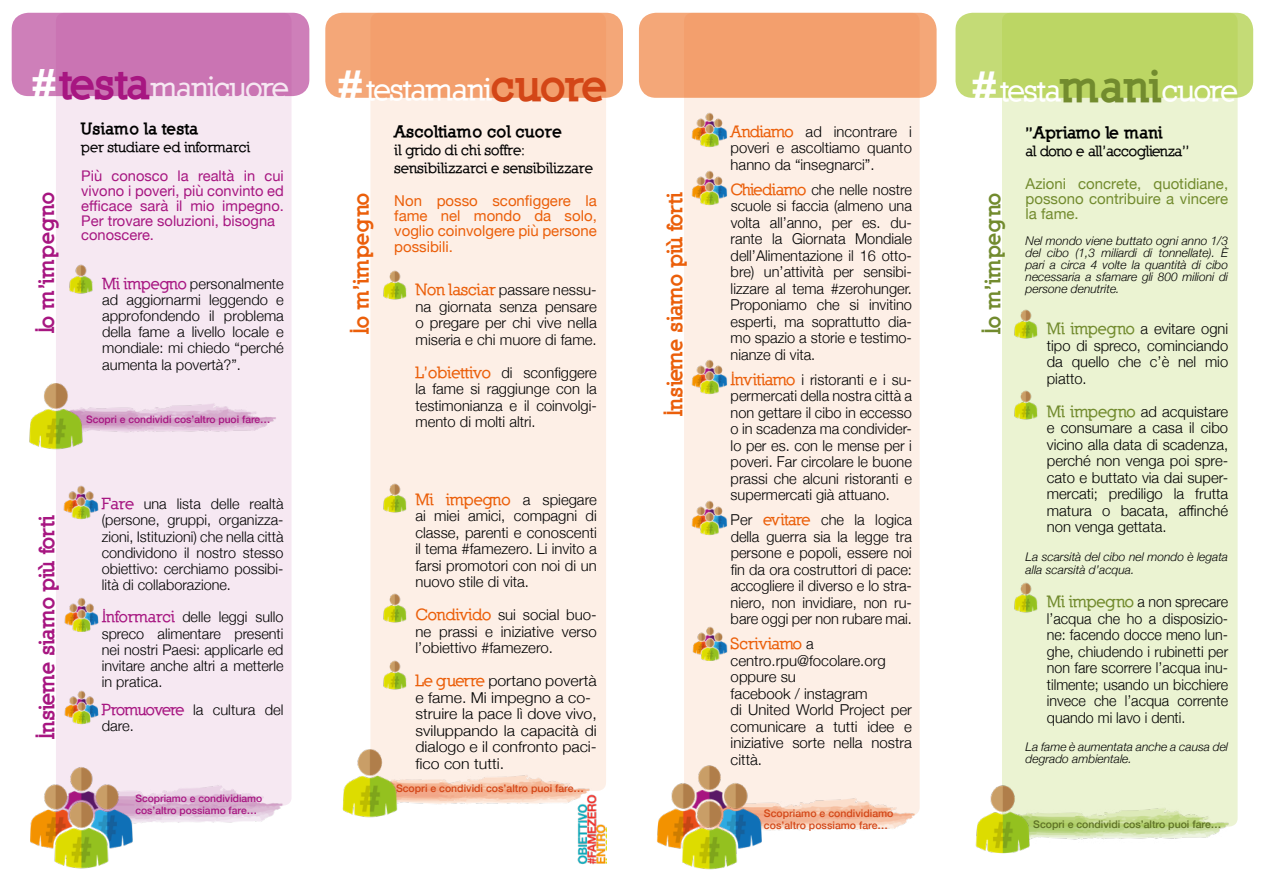
<style>
.page{position:relative;width:1263px;height:893px;background:#fff}
.page>*{position:absolute;margin:0;border:0;box-sizing:border-box;transform-origin:0 0}
.t1{font:800 31.5px "Nilland";letter-spacing:-.035em;color:#fff}
.t2{font:800 30.9px "Nilland";letter-spacing:-.03em;color:#fff}
.t3{font:900 21px "Nilland";letter-spacing:-.025em;color:#a71681}
.t4{font:900 21px "Nilland";letter-spacing:-.025em;color:#eb5f0a}
.t5{font:900 21px "Nilland";letter-spacing:-.005em;color:#728b2e}
.t6{font:800 16.5px "Nilland";color:#eb5f0a}
.t7{font:900 16.5px "Nilland";color:#000}
.t8{font:900 16.5px "Nilland";letter-spacing:-.025em;color:#000}
.t9{font:900 16.2px "Nilland";color:#000}
.t10{font:300 15px/16.5px "Helvetica Neue";color:#000;text-align:justify}
.t11{font:300 15px/16.5px "Helvetica Neue";color:#000;text-align:justify;scale:.95 1}
.t12{font:300 15px/16.5px "Helvetica Neue";color:#000;scale:1.06 1}
.t13{font:15px/15px "Helvetica Neue";color:#eb5f0a;text-align:justify}
.t14{font:15px/15px "Helvetica Neue";color:#728b2e;text-align:justify}
.t15{font:800 15px/18px "Nilland";color:#000}
.t16{font:800 15px "Nilland";letter-spacing:-.025em;color:#000}
.t17{font:300 14.7px/16.2px "Helvetica Neue";color:#000;text-align:justify}
.t18{font:14.7px/14.7px "Helvetica Neue";color:#a71681}
.t19{font:800 14.7px "Nilland";color:#000}
.t20{font:italic 300 12px/12px "Helvetica Neue";color:#000}
.t21{font:500 10.5px/12px "Helvetica Neue";color:#d34617}
.t22{font:500 10.5px "Helvetica Neue";color:#5e7125}
.t23{font:500 10.35px/11.7px "Helvetica Neue";color:#a71681}
.s1{font-weight:900;font-size:39.75px}
.s2{font-weight:900;font-size:42.6px;color:#a71681}
.s3{font-family:"Nilland";font-weight:800;font-size:16.2px;color:#a71681}
.s4{font-weight:900;font-size:40.5px}
.s5{font-weight:900;font-size:43.5px;color:#d34617}
.s6{font-family:"Nilland";font-weight:800;font-size:16.5px;color:#eb5f0a}
.s7{font-family:"Helvetica Neue";font-weight:300;font-size:15px;color:#000}
.s8{font-weight:900;font-size:43.5px;color:#728b2e}
.s9{font-size:15px}
.s10{font-family:"Nilland";font-weight:800;font-size:16.5px;color:#728b2e}
</style>
<div class="page">
<div style="left:12px;top:13px;width:297px;height:83px;background:#ce7fb9;border-radius:17px"></div>
<img style="left:146px;top:806px;width:135px;height:17px">
<svg style="left:56px;top:13px;width:236px;height:793px;background:#f0d9e9"></svg>
<img style="left:61px;top:483px;width:40px;height:36px">
<img style="left:30px;top:758px;width:116px;height:111px">
<img style="left:29px;top:379px;width:56px;height:72px">
<img style="left:66px;top:262px;width:28px;height:35px">
<img style="left:61px;top:596px;width:40px;height:36px">
<img style="left:61px;top:688px;width:40px;height:36px">
<img style="left:773px;top:815px;width:142px;height:16px">
<div style="left:684px;top:13px;width:236px;height:803px;background:#fdefe6;border-radius:9px"></div>
<img style="left:657px;top:765px;width:116px;height:105px">
<div style="left:639px;top:13px;width:297px;height:85px;background:#f39f6d;border-radius:17px"></div>
<img style="left:691px;top:112px;width:36px;height:35px">
<img style="left:691px;top:170px;width:36px;height:35px">
<img style="left:691px;top:359px;width:36px;height:35px">
<img style="left:691px;top:500px;width:36px;height:35px">
<img style="left:692px;top:626px;width:36px;height:35px">
<img style="left:1035px;top:821px;width:202px;height:19px">
<div style="left:1002px;top:13px;width:235px;height:814px;background:#ebf3d2;border-radius:9px"></div>
<svg style="left:955px;top:13px;width:298px;height:85px;background:#bdd768"></svg>
<img style="left:975px;top:785px;width:60px;height:69px">
<img style="left:1014px;top:309px;width:24px;height:30px">
<img style="left:1014px;top:390px;width:24px;height:30px">
<img style="left:1014px;top:582px;width:24px;height:31px">
<div style="left:325px;top:13px;width:298px;height:85px;background:#f4a778;border-radius:17px"></div>
<img style="left:398px;top:791px;width:174px;height:13px">
<svg style="left:370px;top:13px;width:236px;height:778px;background:#fbe5d7"></svg>
<img style="left:379px;top:267px;width:28px;height:36px">
<img style="left:379px;top:481px;width:28px;height:36px">
<img style="left:379px;top:591px;width:28px;height:36px">
<img style="left:380px;top:658px;width:27px;height:36px">
<img style="left:342px;top:746px;width:56px;height:72px">
<img style="left:572px;top:789px;width:34px;height:76px">
<h2 class="t2" style="left:31px;top:70px;width:259px"><span class="s1">#</span><span class="s2">testa</span>manicuore</h2>
<h3 class="t3" style="left:33px;top:333px;width:143px;rotate:-90deg">Io m’impegno</h3>
<p class="t9" style="left:81px;top:119px;width:119px">Usiamo la testa</p>
<p class="t19" style="left:81px;top:138px;width:170px">per studiare ed informarci</p>
<p class="t18" style="left:81px;top:170px;width:204px">Più conosco la realtà in cui vivono i poveri, più convinto ed efficace sarà il mio impegno.<br>Per trovare soluzioni, bisogna conoscere.</p>
<p class="t17" style="left:102px;top:274px;width:183px"><span class="s3">Mi impegno</span> personalmente ad aggiornarmi leggendo e approfondendo il problema della fame a livello locale e mondiale: mi chiedo “perché aumenta la povertà?”.</p>
<p class="t23" style="left:86px;top:412px;width:186px">Scopri e condividi cos’altro puoi fare…</p>
<h3 class="t3" style="left:33px;top:739px;width:225px;rotate:-90deg">Insieme siamo più forti</h3>
<p class="t17" style="left:102px;top:495px;width:183px"><span class="s3">Fare</span> una lista delle realtà (persone, gruppi, organizza&shy;zioni, Istituzioni) che nella città condividono il nostro stesso obiettivo: cerchiamo possibi&shy;lità di collaborazione.</p>
<p class="t17" style="left:102px;top:608px;width:183px"><span class="s3">Informarci</span> delle leggi sullo spreco alimentare presenti nei nostri Paesi: applicarle ed invitare anche altri a metterle in pratica.</p>
<p class="t17" style="left:102px;top:701px;width:183px"><span class="s3">Promuovere</span> la cultura del dare.</p>
<p class="t23" style="left:135px;top:792px;width:128px">Scopriamo e condividiamo cos’altro possiamo fare…</p>
<h1 class="t1" style="left:337px;top:71px;width:274px"><span class="s4">#</span>testamani<span class="s5">cuore</span></h1>
<h3 class="t4" style="left:348px;top:334px;width:143px;rotate:-90deg">Io m’impegno</h3>
<p class="t7" style="left:394px;top:121px;width:170px">Ascoltiamo col cuore</p>
<p class="t15" style="left:394px;top:141px;width:200px">il grido di chi soffre: sensibilizzarci e sensibilizzare</p>
<p class="t13" style="left:394px;top:194px;width:204px">Non posso sconfiggere la fame nel mondo da solo, voglio coinvolgere più persone</p>
<p class="t13" style="left:394px;top:240px;width:60px">possibili.</p>
<p class="t10" style="left:415px;top:281px;width:183px"><span class="s6">Non lasciar</span> passare nessu&shy;na giornata senza pensare o pregare per chi vive nella miseria e chi muore di fame.</p>
<p class="t10" style="left:415px;top:363px;width:183px"><span class="s6">L’obiettivo</span> di sconfiggere la fame si raggiunge con la testimonianza e il coinvolgi&shy;mento di molti altri.</p>
<p class="t6" style="left:415px;top:489px;width:183px">Mi impegno <span class="s7">a spiegare</span></p>
<p class="t10" style="left:415px;top:506px;width:183px">ai miei amici, compagni di classe, parenti e conoscenti il tema #famezero. Li invito a farsi promotori con noi di un nuovo stile di vita.</p>
<p class="t10" style="left:415px;top:605px;width:183px"><span class="s6">Condivido</span> sui social buo&shy;ne prassi e iniziative verso l’obiettivo #famezero.</p>
<p class="t12" style="left:415px;top:671px;width:173px"><span class="s6">Le guerre</span> portano povertà e fame. Mi impegno a co&shy;struire la pace lì dove vivo, sviluppando la capacità di dialogo e il confronto paci&shy;fico con tutti.</p>
<p class="t21" style="left:396px;top:781px;width:190px">Scopri e condividi cos’altro puoi fare…</p>
<h3 class="t4" style="left:661px;top:416px;width:225px;rotate:-90deg">Insieme siamo più forti</h3>
<p class="t10" style="left:731px;top:122px;width:183px"><span class="s6">Andiamo</span> ad incontrare i poveri e ascoltiamo quanto hanno da “insegnarci”.</p>
<p class="t10" style="left:731px;top:180px;width:183px"><span class="s6">Chiediamo</span> che nelle nostre scuole si faccia (almeno una volta all’anno, per es. du&shy;rante la Giornata Mondiale dell’Alimentazione il 16 otto&shy;bre) un’attività per sensibi&shy;lizzare al tema #zerohunger.<br>Proponiamo che si invitino esperti, ma soprattutto dia&shy;mo spazio a storie e testimo&shy;nianze di vita.</p>
<p class="t10" style="left:731px;top:370px;width:183px"><span class="s6">Invitiamo</span> i ristoranti e i su&shy;permercati della nostra città a non gettare il cibo in eccesso o in scadenza ma condivider&shy;lo per es. con le mense per i poveri. Far circolare le buone prassi che alcuni ristoranti e supermercati già attuano.</p>
<p class="t10" style="left:731px;top:511px;width:183px">Per <span class="s6">evitare</span> che la logica della guerra sia la legge tra persone e popoli, essere noi fin da ora costruttori di pace: accogliere il diverso e lo stra&shy;niero, non invidiare, non ru&shy;bare oggi per non rubare mai.</p>
<p class="t6" style="left:731px;top:634px;width:85px">Scriviamo <span class="s7">a</span></p>
<p class="t10" style="left:731px;top:651px;width:183px;text-align:left">centro.rpu@focolare.org oppure su<br>facebook / instagram<br>di United World Project per comunicare a tutti idee e iniziative sorte nella nostra città.</p>
<p class="t21" style="left:764px;top:806px;width:131px">Scopriamo e condividiamo cos’altro possiamo fare…</p>
<h1 class="t1" style="left:971px;top:72px;width:268px"><span class="s4">#</span>testa<span class="s8">mani</span>cuore</h1>
<h3 class="t5" style="left:979px;top:334px;width:143px;rotate:-90deg">Io m’impegno</h3>
<p class="t8" style="left:1025px;top:122px;width:138px"><span class="s9">”</span>Apriamo le mani</p>
<p class="t16" style="left:1025px;top:142px;width:165px">al dono e all’accoglienza”</p>
<p class="t14" style="left:1025px;top:177px;width:204px">Azioni concrete, quotidiane, possono contribuire a vincere la fame.</p>
<p class="t20" style="left:1025px;top:233px;width:204px;text-align:justify">Nel mondo viene buttato ogni anno 1/3 del cibo (1,3 miliardi di tonnellate). È pari a circa 4 volte la quantità di cibo necessaria a sfamare gli 800 milioni di persone denutrite.</p>
<p class="t10" style="left:1047px;top:319px;width:183px"><span class="s10">Mi impegno</span> a evitare ogni tipo di spreco, cominciando da quello che c’è nel mio piatto.</p>
<p class="t10" style="left:1047px;top:402px;width:183px"><span class="s10">Mi impegno</span> ad acquistare e consumare a casa il cibo vicino alla data di scadenza, perché non venga poi spre&shy;cato e buttato via dai super&shy;mercati; prediligo la frutta matura o bacata, affinché non venga gettata.</p>
<p class="t20" style="left:1025px;top:549px;width:204px;line-height:13.5px">La scarsità del cibo nel mondo è legata alla scarsità d’acqua.</p>
<p class="t11" style="left:1047px;top:592px;width:192px"><span class="s10">Mi impegno</span> a non sprecare l’acqua che ho a disposizio&shy;ne: facendo docce meno lun&shy;ghe, chiudendo i rubinetti per non fare scorrere l’acqua inu&shy;tilmente; usando un bicchiere invece che l’acqua corrente quando mi lavo i denti.</p>
<p class="t20" style="left:1025px;top:740px;width:204px">La fame è aumentata anche a causa del degrado ambientale.</p>
<p class="t22" style="left:1033px;top:815px;width:190px">Scopri e condividi cos’altro puoi fare…</p>
</div>
